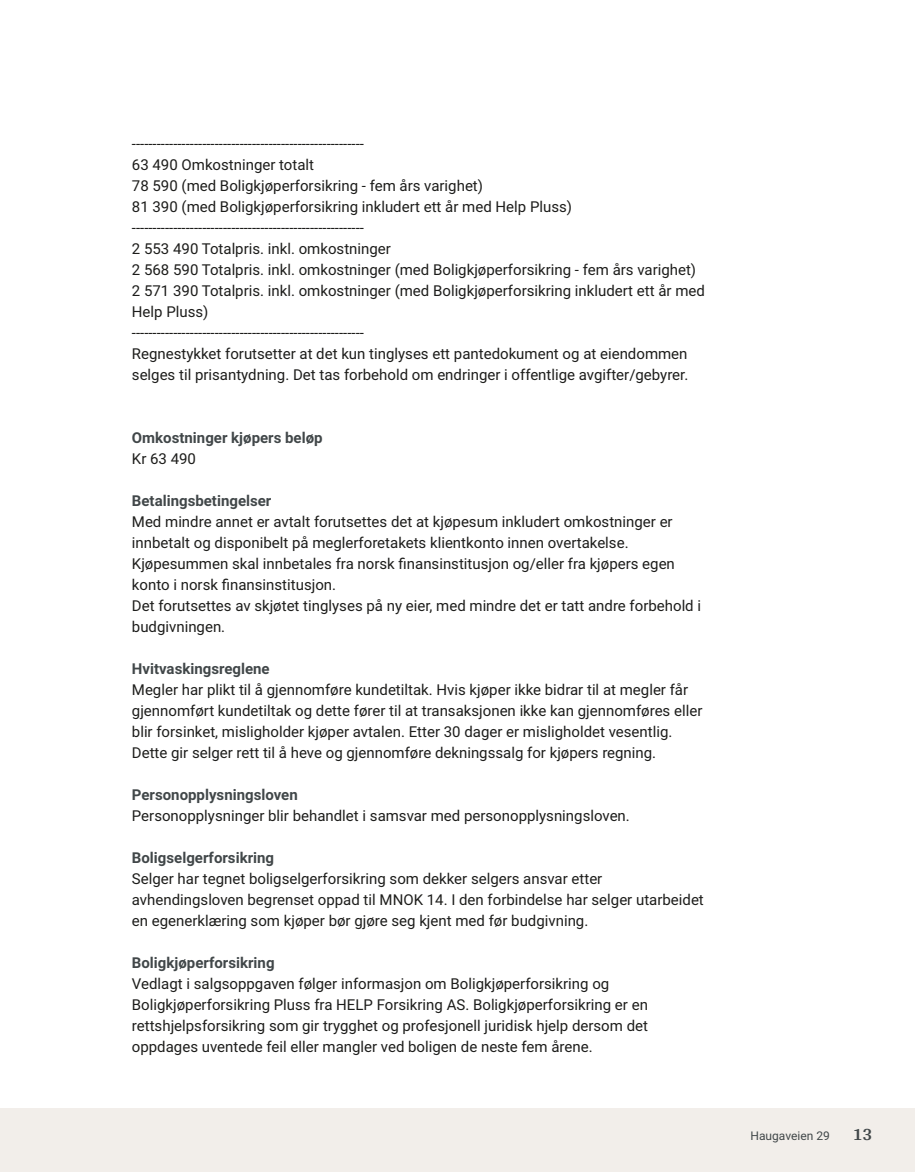
<style>
.page{position:relative;width:915px;height:1172px;background:#fff}
.page>*{position:absolute;margin:0;border:0;box-sizing:border-box;transform-origin:0 0}
.t1{font:700 18px "Arya";color:#414749}
.t2{font:15px/21px "Roboto Vitec";color:#1d1d1b}
.t3{font:700 15px "Roboto Vitec";color:#414749}
.t4{font:12px "Roboto Vitec";color:#414749}
</style>
<div class="page">
<div style="left:0;top:1108px;width:914px;height:64px;background:#f2eeea"></div>
<p class="t2" style="left:132px;top:132px;width:574px">‑‑‑‑‑‑--------------------------------------------------<br>63 490 Omkostninger totalt<br>78 590 (med Boligkjøperforsikring ‑ fem års varighet)<br>81 390 (med Boligkjøperforsikring inkludert ett år med Help Pluss)<br>‑‑‑‑‑‑--------------------------------------------------<br>2 553 490 Totalpris. inkl. omkostninger<br>2 568 590 Totalpris. inkl. omkostninger (med Boligkjøperforsikring ‑ fem års varighet)<br>2 571 390 Totalpris. inkl. omkostninger (med Boligkjøperforsikring inkludert ett år med Help Pluss)<br>‑‑‑‑‑‑--------------------------------------------------<br>Regnestykket forutsetter at det kun tinglyses ett pantedokument og at eiendommen selges til prisantydning. Det tas forbehold om endringer i offentlige avgifter/ gebyrer.</p>
<p class="t3" style="left:132px;top:427px;width:192px">Omkostninger kjøpers beløp</p>
<p class="t2" style="left:132px;top:447px;width:66px">Kr 63 490</p>
<p class="t3" style="left:132px;top:490px;width:141px">Betalingsbetingelser</p>
<p class="t2" style="left:132px;top:510px;width:570px">Med mindre annet er avtalt forutsettes det at kjøpesum inkludert omkostninger er innbetalt og disponibelt på meglerforetakets klientkonto innen overtakelse.<br>Kjøpesummen skal innbetales fra norsk finansinstitusjon og/ eller fra kjøpers egen konto i norsk finansinstitusjon.<br>Det forutsettes av skjøtet tinglyses på ny eier, med mindre det er tatt andre forbehold i budgivningen.</p>
<p class="t3" style="left:132px;top:658px;width:139px">Hvitvaskingsreglene</p>
<p class="t2" style="left:132px;top:678px;width:571px">Megler har plikt til å gjennomføre kundetiltak. Hvis kjøper ikke bidrar til at megler får gjennomført kundetiltak og dette fører til at transaksjonen ikke kan gjennomføres eller blir forsinket, misligholder kjøper avtalen. Etter 30 dager er misligholdet vesentlig.<br>Dette gir selger rett til å heve og gjennomføre dekningssalg for kjøpers regning.</p>
<p class="t3" style="left:132px;top:784px;width:167px">Personopplysningsloven</p>
<p class="t2" style="left:132px;top:804px;width:499px">Personopplysninger blir behandlet i samsvar med personopplysningsloven.</p>
<p class="t3" style="left:132px;top:847px;width:144px">Boligselgerforsikring</p>
<p class="t2" style="left:132px;top:867px;width:573px">Selger har tegnet boligselgerforsikring som dekker selgers ansvar etter avhendingsloven begrenset oppad til MNOK 14. I den forbindelse har selger utarbeidet en egenerklæring som kjøper bør gjøre seg kjent med før budgivning.</p>
<p class="t3" style="left:132px;top:952px;width:144px">Boligkjøperforsikring</p>
<p class="t2" style="left:132px;top:972px;width:517px">Vedlagt i salgsoppgaven følger informasjon om Boligkjøperforsikring og Boligkjøperforsikring Pluss fra HELP Forsikring AS. Boligkjøperforsikring er en rettshjelpsforsikring som gir trygghet og profesjonell juridisk hjelp dersom det oppdages uventede feil eller mangler ved boligen de neste fem årene.</p>
<p class="t4" style="left:750px;top:1127px;width:81px">Haugaveien 29</p>
<p class="t1" style="left:852px;top:1123px;width:21px">13</p>
</div>
